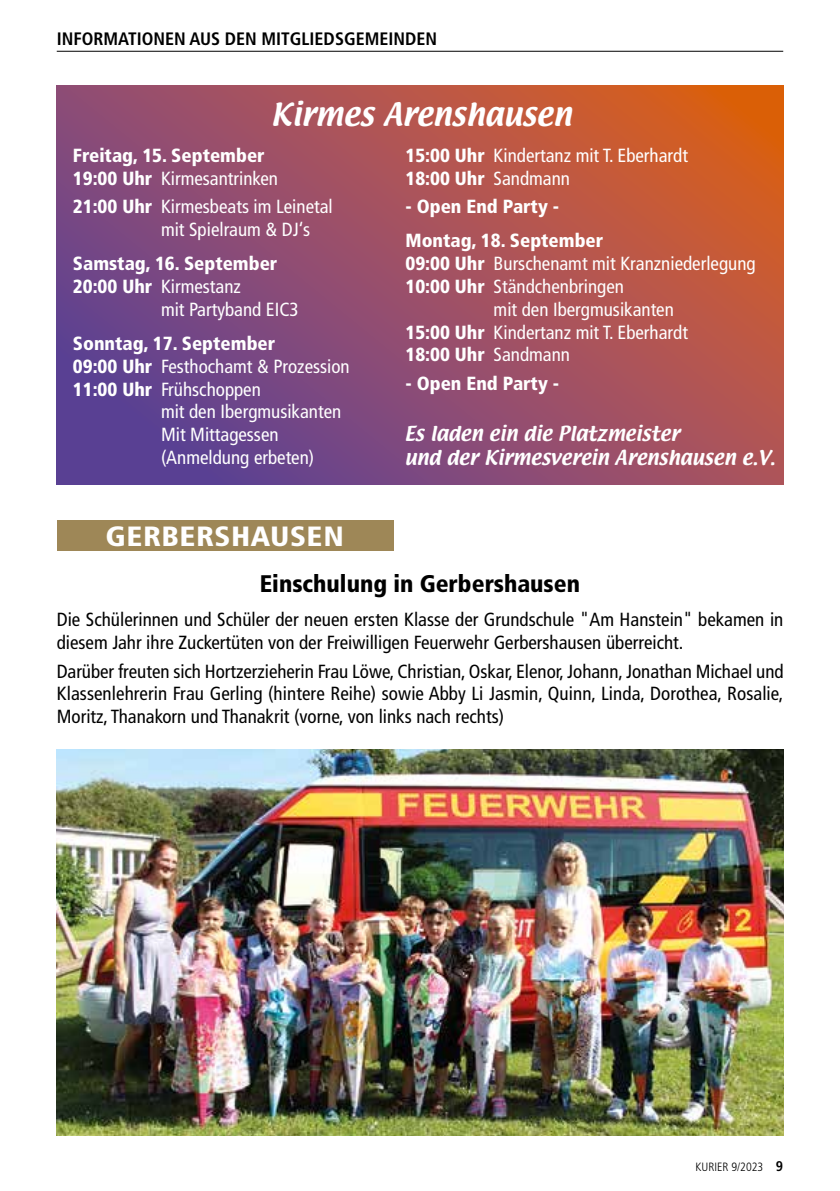
<style>
.page{position:relative;width:840px;height:1191px;background:#fff}
.page>*{position:absolute;margin:0;border:0;box-sizing:border-box;transform-origin:0 0}
.t1{font:28px "Textile";color:#fff}
.t2{font:28px "Humanist 777 BT Black Condensed B";letter-spacing:.025em;color:#fff;scale:1.1 1}
.t3{font:900 condensed 24px "Frutiger LT Std";color:#000}
.t4{font:condensed 19px/22.8px "Frutiger LT Std";color:#000}
.t5{font:condensed 19px/22.8px "Frutiger LT Std";color:#fff}
.t6{font:900 condensed 19px/22.8px "Frutiger LT Std";color:#fff}
.t7{font:18px/24px "Textile";color:#fff}
.t8{font:700 condensed 18px "Frutiger LT Std";color:#000}
.t9{font:300 condensed 12px "Frutiger LT Std";color:#000}
.s1{font-weight:900}
.s2{font-weight:400}
.s3{font-weight:700;font-size:14px}
</style>
<div class="page">
<hr style="left:57px;top:51px;width:725px;height:1px;background:#000">
<svg style="left:57px;top:85px;width:725px;height:399px;background:#9b4f63"></svg>
<div style="left:57px;top:520px;width:336px;height:30px;background:#9e8757"></div>
<img style="left:57px;top:749px;width:725px;height:386px">
<p class="t8" style="left:57px;top:28px;width:381px">INFORMATIONEN AUS DEN MITGLIEDSGEMEINDEN</p>
<h1 class="t1" style="left:271px;top:94px;width:302px">Kirmes Arenshausen</h1>
<p class="t5" style="left:405px;top:144px;width:284px"><span class="s1">15:00 Uhr</span> Kindertanz mit T. Eberhardt<br><span class="s1">18:00 Uhr</span> Sandmann</p>
<p class="t6" style="left:405px;top:189px;width:199px;line-height:34.2px">- Open End Party -<br>Montag, 18. September</p>
<p class="t5" style="left:405px;top:252px;width:351px"><span class="s1">09:00 Uhr</span> Burschenamt mit Kranzniederlegung</p>
<p class="t5" style="left:405px;top:275px;width:220px"><span class="s1">10:00 Uhr</span> Ständchenbringen</p>
<p class="t5" style="left:493px;top:298px;width:182px">mit den Ibergmusikanten</p>
<p class="t5" style="left:405px;top:321px;width:284px"><span class="s1">15:00 Uhr</span> Kindertanz mit T. Eberhardt</p>
<p class="t6" style="left:405px;top:343px;width:166px">18:00 Uhr <span class="s2">Sandmann</span></p>
<p class="t6" style="left:405px;top:372px;width:155px">- Open End Party -</p>
<p class="t7" style="left:404px;top:422px;width:372px">Es laden ein die Platzmeister<br>und der Kirmesverein Arenshausen e.V.</p>
<p class="t6" style="left:73px;top:144px;width:206px">Freitag, 15. September<br>19:00 Uhr <span class="s2">Kirmesantrinken</span></p>
<p class="t5" style="left:161px;top:195px;width:173px;text-indent:-88px"><span class="s1">21:00 Uhr</span> Kirmesbeats im Leinetal mit Spielraum &amp; DJ‘s</p>
<p class="t6" style="left:73px;top:252px;width:206px">Samstag, 16. September</p>
<p class="t5" style="left:73px;top:275px;width:169px"><span class="s1">20:00 Uhr</span> Kirmestanz</p>
<p class="t5" style="left:161px;top:298px;width:139px">mit Partyband EIC3</p>
<p class="t6" style="left:73px;top:332px;width:204px">Sonntag, 17. September</p>
<p class="t5" style="left:73px;top:355px;width:278px"><span class="s1">09:00 Uhr</span> Festhochamt &amp; Prozession</p>
<p class="t5" style="left:73px;top:378px;width:189px"><span class="s1">11:00 Uhr</span> Frühschoppen</p>
<p class="t5" style="left:161px;top:400px;width:182px">mit den Ibergmusikanten</p>
<p class="t5" style="left:161px;top:423px;width:119px">Mit Mittagessen</p>
<p class="t5" style="left:161px;top:446px;width:155px">(Anmeldung erbeten)</p>
<h1 class="t2" style="left:106px;top:518px;width:218px">GERBERSHAUSEN</h1>
<p class="t3" style="left:260px;top:569px;width:321px">Einschulung in Gerbershausen</p>
<p class="t4" style="left:57px;top:608px;width:727px">Die Schülerinnen und Schüler der neuen ersten Klasse der Grundschule "Am Hanstein" bekamen in diesem Jahr ihre Zuckertüten von der Freiwilligen Feuerwehr Gerbershausen überreicht.</p>
<p class="t4" style="left:57px;top:660px;width:728px;text-align:justify">Darüber freuten sich Hortzerzieherin Frau Löwe, Christian, Oskar, Elenor, Johann, Jonathan Michael und Klassenlehrerin Frau Gerling (hintere Reihe) sowie Abby Li Jasmin, Quinn, Linda, Dorothea, Rosalie, Moritz, Thanakorn und Thanakrit (vorne, von links nach rechts)</p>
<p class="t9" style="left:695px;top:1159px;width:89px">KURIER 9/2023 <span class="s3">9</span></p>
</div>
